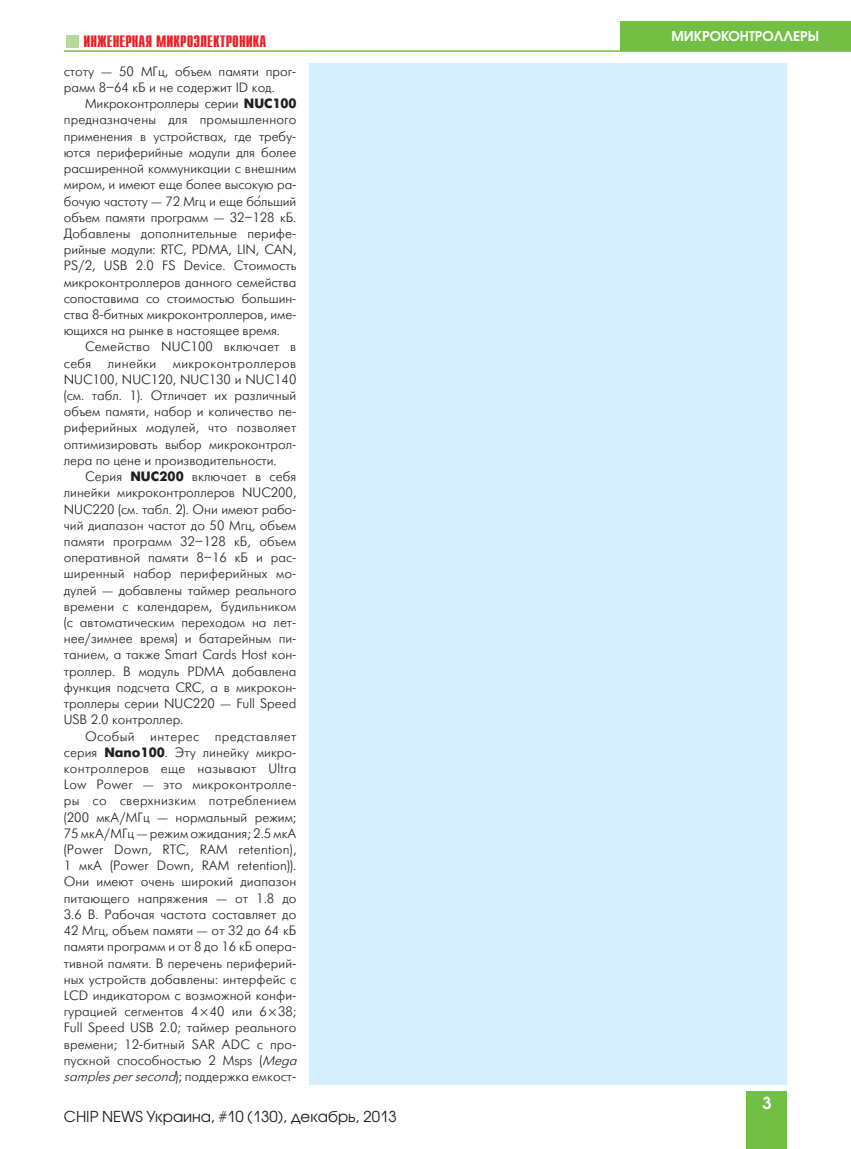
<style>
.page{position:relative;width:851px;height:1149px;background:#fff}
.page>*{position:absolute;margin:0;border:0;box-sizing:border-box;transform-origin:0 0}
.t1{font:700 16.5px "Compact C";color:#ee1d23}
.t2{font:600 16.5px "Avant Garde Gothic C";color:#fff}
.t3{font:15px "Avant Garde Gothic C";color:#231f20}
.t4{font:13.5px/16.2px "Futuris Light C";letter-spacing:.005em;color:#231f20;text-align:justify}
.t5{font:600 13.5px "Avant Garde Gothic C";color:#fff}
.s1{font-family:"Futuris C";font-weight:700}
.s2{font-style:italic}
</style>
<div class="page">
<div style="left:66px;top:35px;width:12px;height:12px;background:#b6da9b"></div>
<div style="left:620px;top:21px;width:230px;height:30px;background:#71bf44"></div>
<div style="left:746px;top:1091px;width:41px;height:57px;background:#71bf44"></div>
<hr style="left:64px;top:50px;width:786px;height:2px;background:#71bf44">
<div style="left:309px;top:64px;width:478px;height:1020px;background:#d4effb"></div>
<p class="t1" style="left:83px;top:33px;width:184px">ИНЖЕНЕРНАЯ МИКРОЭЛЕКТРОНИКА</p>
<p class="t4" style="left:64px;top:63px;width:234px">стоту — 50 МГц, объем памяти прог&shy;рамм 8–64 кБ и не содержит ID код.</p>
<p class="t4" style="left:64px;top:96px;width:234px;text-indent:21px">Микроконтроллеры серии <span class="s1">NUC100 </span>предназначены для промышленного применения в устройствах, где требу&shy;ются периферийные модули для более расширенной коммуникации с внешним миром, и имеют еще более высокую ра&shy;бочую частоту — 72 Мгц и еще бо’льший объем памяти программ — 32–128 кБ.<br>Добавлены дополнительные перифе&shy;рийные модули: RTC, PDMA, LIN, CAN, PS/2, USB 2.0 FS Device. Стоимость микроконтроллеров данного семейства сопоставима со стоимостью большин&shy;ства 8-битных микроконтроллеров, име&shy;ющихся на рынке в настоящее время.</p>
<p class="t4" style="left:64px;top:339px;width:234px;text-indent:21px">Семейство NUC100 включает в себя линейки микроконтроллеров NUC100, NUC120, NUC130 и NUC140 (см. табл. 1). Отличает их различный объем памяти, набор и количество пе&shy;риферийных модулей, что позволяет оптимизировать выбор микроконтрол&shy;лера по цене и производительности.</p>
<p class="t4" style="left:64px;top:468px;width:234px;text-indent:21px">Серия <span class="s1">NUC200</span> включает в себя линейки микроконтроллеров NUC200, NUC220 (см. табл. 2). Они имеют рабо&shy;чий диапазон частот до 50 Мгц, объем памяти программ 32–128 кБ, объем оперативной памяти 8–16 кБ и рас&shy;ширенный набор периферийных мо&shy;дулей — добавлены таймер реального времени с календарем, будильником (с автоматическим переходом на лет&shy;нее/зимнее время) и батарейным пи&shy;танием, а также Smart Cards Host кон&shy;троллер. В модуль PDMA добавлена функция подсчета CRC, а в микрокон&shy;троллеры серии NUC220 — Full Speed USB 2.0 контроллер.</p>
<p class="t4" style="left:64px;top:728px;width:238px;text-align:left;text-indent:21px">Особый интерес представляет серия <span class="s1">Nano100</span>. Эту линейку микро&shy;контроллеров еще называют Ultra Low Power — это микроконтролле&shy;ры со сверхнизким потреблением (200 мкA/MГц — нормальный режим; 75 мкA/MГц — режим ожидания; 2.5 мкА (Power Down, RTC, RAM retention), 1 мкА (Power Down, RAM retention)).<br>Они имеют очень широкий диапазон питающего напряжения — от 1.8 до 3.6 В. Рабочая частота составляет до 42 Мгц, объем памяти — от 32 до 64 кБ памяти программ и от 8 до 16 кБ опера&shy;тивной памяти. В перечень периферий&shy;ных устройств добавлены: интерфейс с LCD индикатором с возможной конфи&shy;гурацией сегментов 4 40 или 6 38; Full Speed USB 2.0; таймер реального времени; 12-битный SAR ADC с про&shy;пускной способностью 2 Msps (<span class="s2">Mega samplespersecond</span>); поддержка емкост-</p>
<p class="t3" style="left:64px;top:1106px;width:334px">CHIP NEWS Украина, #10 (130), декабрь, 2013</p>
<p class="t5" style="left:671px;top:28px;width:149px">МИКРОКОНТРОЛЛЕРЫ</p>
<p class="t2" style="left:762px;top:1092px;width:11px">3</p>
</div>
